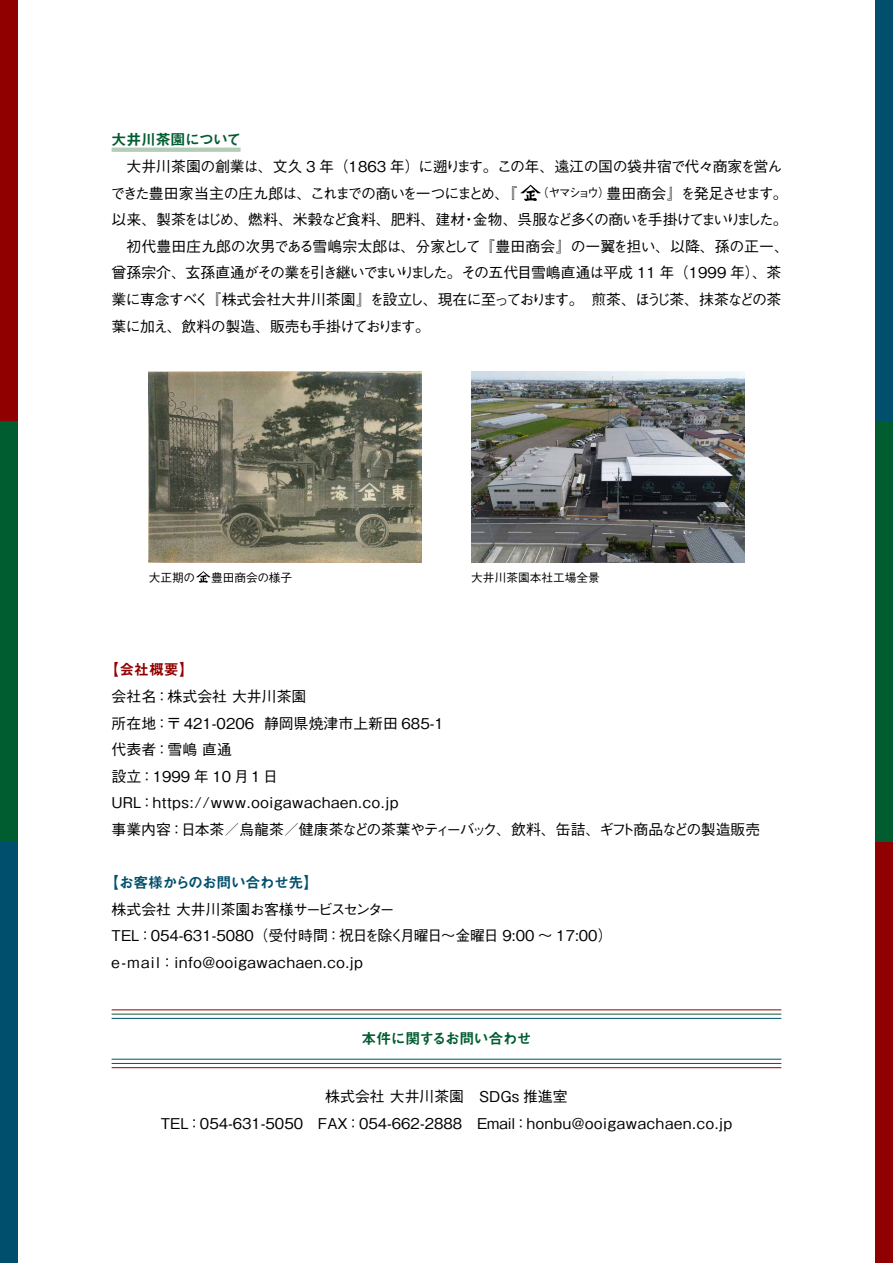
<style>
.page{position:relative;width:893px;height:1263px;background:#fff}
.page>*{position:absolute;margin:0;border:0;box-sizing:border-box;transform-origin:0 0}
.t1{font:500 14.85px/26.5px "Gothic BBB Pr 6 N";color:#000}
.t2{font:500 14.85px/26.5px "Gothic BBB Pr 6 N";letter-spacing:-.025em;color:#000}
.t3{font:500 14.85px/26.5px "Gothic BBB Pr 6 N";letter-spacing:-.1em;color:#000}
.t4{font:500 14.85px "Gothic BBB Pr 6 N";letter-spacing:-.065em;color:#000}
.t5{font:500 14.85px "Gothic BBB Pr 6 N";letter-spacing:-.085em;color:#000}
.t6{font:500 14.85px "Gothic BBB Pr 6 N";letter-spacing:.05em;color:#000}
.t7{font:500 14.85px/26.5px "Gothic BBB Pr 6 N";letter-spacing:-.06em;color:#000}
.t8{font:500 14.85px "Gothic BBB Pr 6 N";letter-spacing:-.02em;color:#000}
.t9{font:500 14.85px "Gothic BBB Pr 6 N";letter-spacing:-.04em;color:#000}
.t10{font:14.85px "Midashi Go Pr 6 N MB31";letter-spacing:-.03em;color:#005d30}
.t11{font:14.85px "Midashi Go Pr 6 N MB31";letter-spacing:-.035em;color:#00506d}
.t12{font:500 14.85px "Gothic BBB Pr 6 N";letter-spacing:-.12em;color:#000}
.t13{font:14.85px "Midashi Go Pr 6 N MB31";color:#910000}
.t14{font:500 11.85px "Gothic BBB Pr 6 N";letter-spacing:-.195em;color:#000}
.t15{font:500 11.7px "Gothic BBB Pr 6 N";color:#000}
</style>
<div class="page">
<div style="left:0;top:0;width:17px;height:421px;background:#910000"></div>
<div style="left:0;top:421px;width:17px;height:421px;background:#005d30"></div>
<div style="left:0;top:842px;width:17px;height:421px;background:#00506d"></div>
<div style="left:876px;top:842px;width:17px;height:421px;background:#910000"></div>
<div style="left:876px;top:421px;width:17px;height:421px;background:#005d30"></div>
<div style="left:876px;top:0;width:17px;height:421px;background:#00506d"></div>
<img style="left:149px;top:372px;width:273px;height:191px">
<svg style="left:196px;top:571px;width:15px;height:12px"></svg>
<img style="left:471px;top:372px;width:273px;height:191px">
<hr style="left:112px;top:1009px;width:669px;height:1px;background:#910000">
<hr style="left:112px;top:1014px;width:669px;height:1px;background:#005d30">
<hr style="left:112px;top:1018px;width:669px;height:1px;background:#00506d">
<hr style="left:112px;top:1067px;width:669px;height:1px;background:#910000">
<hr style="left:112px;top:1063px;width:669px;height:1px;background:#005d30">
<hr style="left:112px;top:1059px;width:669px;height:1px;background:#00506d">
<hr style="left:112px;top:148px;width:129px;height:4px;background:#b4cbb7">
<svg style="left:520px;top:185px;width:21px;height:16px"></svg>
<p class="t10" style="left:112px;top:128px;width:131px">大井川茶園について</p>
<p class="t2" style="left:606px;top:152px;width:183px;text-indent:-495px">　大井川茶園の創業は、文久 3 年（1863 年）に遡ります。この年、遠江の国の袋井宿で代々商家を営ん豊田商会』を発足させます。</p>
<p class="t3" style="left:473px;top:179px;width:316px;text-indent:-362px">できた豊田家当主の庄九郎は、これまでの商いを一つにまとめ、『<br>金物、呉服など多くの商いを手掛けてまいりました。</p>
<p class="t14" style="left:537px;top:183px;width:75px">（ヤマショウ）</p>
<p class="t9" style="left:112px;top:208px;width:355px">以来、製茶をはじめ、燃料、米穀など食料、肥料、建材</p>
<p class="t1" style="left:112px;top:232px;width:679px">　初代豊田庄九郎の次男である雪嶋宗太郎は、分家として『豊田商会』の一翼を担い、以降、孫の正一、</p>
<p class="t4" style="left:112px;top:261px;width:671px">曾孫宗介、玄孫直通がその業を引き継いでまいりました。その五代目雪嶋直通は平成 11 年（1999 年）、茶</p>
<p class="t12" style="left:591px;top:287px;width:192px">煎茶、ほうじ茶、抹茶などの茶</p>
<p class="t1" style="left:462px;top:205px;width:16px">・</p>
<p class="t8" style="left:206px;top:287px;width:379px">『株式会社大井川茶園』を設立し、現在に至っております。</p>
<p class="t7" style="left:112px;top:285px;width:320px">業に専念すべく<br>葉に加え、飲料の製造、販売も手掛けております。</p>
<p class="t15" style="left:149px;top:568px;width:48px">大正期の</p>
<p class="t15" style="left:211px;top:568px;width:83px">豊田商会の様子</p>
<p class="t15" style="left:471px;top:568px;width:130px">大井川茶園本社工場全景</p>
<p class="t13" style="left:104px;top:658px;width:91px">【会社概要【</p>
<p class="t1" style="left:264px;top:682px;width:181px;text-indent:-152px">会社名：株式会社大井川茶園<br>静岡県焼津市上新田 685-1</p>
<p class="t1" style="left:112px;top:709px;width:59px">所在地：</p>
<p class="t1" style="left:112px;top:735px;width:122px">代表者：雪嶋直通</p>
<p class="t1" style="left:112px;top:762px;width:168px">設立：1999年 10 月 1 日</p>
<p class="t6" style="left:112px;top:791px;width:288px">URL：https://www.ooigawachaen.co.jp</p>
<p class="t5" style="left:181px;top:817px;width:581px">日本茶／烏龍茶／健康茶などの茶葉やティーバック、飲料、缶詰、ギフト商品などの製造販売</p>
<p class="t1" style="left:166px;top:709px;width:89px">〒 421-0206</p>
<p class="t1" style="left:112px;top:815px;width:74px">事業内容：</p>
<p class="t11" style="left:104px;top:870px;width:216px">【お客様からのお問い合わせ先【</p>
<p class="t1" style="left:112px;top:895px;width:502px">株式会社大井川茶園お客様サービスセンター<br>TEL：054-631-5080（受付時間：祝日を除く月曜日～金曜日 9:00 ~ 17:00( e-mail：info@ooigawachaen.co.jp</p>
<p class="t10" style="left:362px;top:1027px;width:172px">本件に関するお問い合わせ</p>
<p class="t1" style="left:161px;top:1082px;width:573px;text-align:center">株式会社大井川茶園　SDGs 推進室<br>TEL：054-631-5050　FAX：054-662-2888　Email：honbu@ooigawachaen.co.jp</p>
</div>
